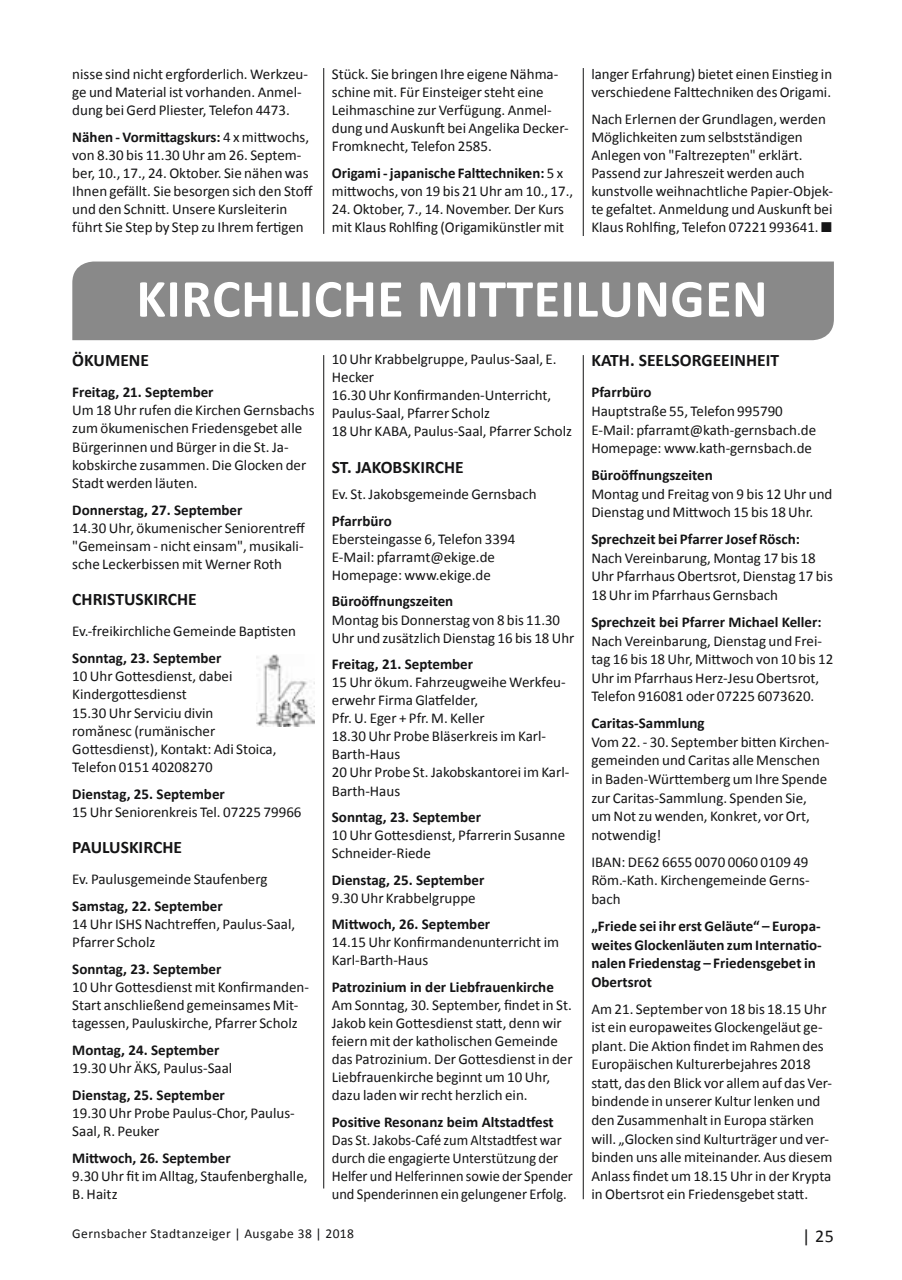
<style>
.page{position:relative;width:902px;height:1280px;background:#fff}
.page>*{position:absolute;margin:0;border:0;box-sizing:border-box;transform-origin:0 0}
.t1{font:700 54px "Calibri";letter-spacing:.01em;color:#fff}
.t2{font:18px "Calibri";color:#141415}
.t3{font:700 17.55px "Calibri";color:#141415}
.t4{font:15px/18px "Calibri";color:#141415}
.t5{font:700 15px/18.6px "Calibri";color:#141415}
.t6{font:15px/18px "Calibri";color:#141415;scale:.96 1}
.t7{font:13.5px "Calibri";letter-spacing:.025em;color:#141415}
.s1{font-weight:700}
</style>
<div class="page">
<hr style="left:583px;top:68px;width:1px;height:168px;background:#141415">
<hr style="left:323px;top:68px;width:1px;height:166px;background:#141415">
<hr style="left:583px;top:355px;width:1px;height:844px;background:#141415">
<hr style="left:323px;top:355px;width:1px;height:833px;background:#141415">
<div style="left:72px;top:261px;width:761px;height:79px;background:#898989"></div>
<img style="left:257px;top:655px;width:58px;height:71px">
<p class="t4" style="left:72px;top:65px;width:237px">nisse sind nicht ergforderlich. Werkzeu&shy;ge und Material ist vorhanden. Anmel&shy;dung bei Gerd Pliester, Telefon 4473.</p>
<p class="t4" style="left:72px;top:128px;width:242px"><span class="s1">Nähen - Vormittagskurs:</span> 4 x mittwochs, von 8.30 bis 11.30 Uhr am 26. Septem&shy;ber, 10., 17., 24. Oktober. Sie nähen was Ihnen gefällt. Sie besorgen sich den Stoff und den Schnitt. Unsere Kursleiterin führt Sie Step by Step zu Ihrem fertigen</p>
<p class="t4" style="left:332px;top:65px;width:238px">Stück. Sie bringen Ihre eigene Nähma&shy;schine mit. Für Einsteiger steht eine Leihmaschine zur Verfügung. Anmel&shy;dung und Auskunft bei Angelika Decker-Fromknecht, Telefon 2585.</p>
<p class="t4" style="left:332px;top:164px;width:243px"><span class="s1">Origami - japanische Falttechniken:</span> 5 x mittwochs, von 19 bis 21 Uhr am 10., 17.,</p>
<p class="t4" style="left:332px;top:200px;width:234px">24. Oktober, 7., 14. November. Der Kurs mit Klaus Rohlfing (Origamikünstler mit</p>
<p class="t4" style="left:591px;top:65px;width:242px">langer Erfahrung) bietet einen Einstieg in verschiedene Falttechniken des Origami.</p>
<p class="t4" style="left:591px;top:110px;width:243px">Nach Erlernen der Grundlagen, werden Möglichkeiten zum selbstständigen Anlegen von "Faltrezepten" erklärt.<br>Passend zur Jahreszeit werden auch kunstvolle weihnachtliche Papier-Objek&shy;te gefaltet. Anmeldung und Auskunft bei Klaus Rohlfing, Telefon 07221 993641. ■</p>
<h1 class="t1" style="left:136px;top:264px;width:632px">KIRCHLICHE MITTEILUNGEN</h1>
<p class="t3" style="left:72px;top:349px;width:78px">ÖKUMENE</p>
<p class="t5" style="left:72px;top:383px;width:143px">Freitag, 21. September</p>
<p class="t4" style="left:72px;top:401px;width:244px">Um 18 Uhr rufen die Kirchen Gernsbachs zum ökumenischen Friedensgebet alle Bürgerinnen und Bürger in die St. Ja&shy;kobskirche zusammen. Die Glocken der Stadt werden läuten.</p>
<p class="t5" style="left:72px;top:500px;width:172px">Donnerstag, 27. September</p>
<p class="t4" style="left:72px;top:519px;width:234px;text-align:justify">14.30 Uhr, ökumenischer Seniorentreff "Gemeinsam - nicht einsam", musikali&shy;sche Leckerbissen mit Werner Roth</p>
<p class="t3" style="left:72px;top:588px;width:126px">CHRISTUSKIRCHE</p>
<p class="t4" style="left:72px;top:622px;width:225px">Ev.-freikirchliche Gemeinde Baptisten</p>
<p class="t5" style="left:72px;top:649px;width:151px">Sonntag, 23. September</p>
<p class="t4" style="left:72px;top:667px;width:206px">10 Uhr Gottesdienst, dabei<br>Kindergottesdienst<br>15.30 Uhr Serviciu divin romănesc (rumänischer<br>Gottesdienst), Kontakt: Adi Stoica,<br>Telefon 0151 40208270</p>
<p class="t5" style="left:72px;top:784px;width:154px">Dienstag, 25. September</p>
<p class="t4" style="left:72px;top:803px;width:231px">15 Uhr Seniorenkreis Tel. 07225 79966</p>
<p class="t3" style="left:72px;top:836px;width:111px">PAULUSKIRCHE</p>
<p class="t4" style="left:72px;top:870px;width:197px">Ev. Paulusgemeinde Staufenberg</p>
<p class="t5" style="left:72px;top:896px;width:152px">Samstag, 22. September</p>
<p class="t4" style="left:72px;top:915px;width:224px">14 Uhr ISHS Nachtreffen, Paulus-Saal,<br>Pfarrer Scholz</p>
<p class="t5" style="left:72px;top:959px;width:151px">Sonntag, 23. September</p>
<p class="t4" style="left:72px;top:978px;width:238px">10 Uhr Gottesdienst mit Konfirmanden-<br>Start anschließend gemeinsames Mit&shy;tagessen, Pauluskirche, Pfarrer Scholz</p>
<p class="t5" style="left:72px;top:1041px;width:149px">Montag, 24. September</p>
<p class="t4" style="left:72px;top:1059px;width:161px">19.30 Uhr ÄKS, Paulus-Saal</p>
<p class="t5" style="left:72px;top:1085px;width:154px">Dienstag, 25. September</p>
<p class="t4" style="left:72px;top:1104px;width:224px">19.30 Uhr Probe Paulus-Chor, Paulus-<br>Saal, R. Peuker</p>
<p class="t5" style="left:72px;top:1148px;width:160px">Mittwoch, 26. September</p>
<p class="t4" style="left:72px;top:1167px;width:237px">9.30 Uhr fit im Alltag, Staufenberghalle,<br>B. Haitz</p>
<p class="t4" style="left:332px;top:350px;width:242px">10 Uhr Krabbelgruppe, Paulus-Saal, E.<br>Hecker<br>16.30 Uhr Konfirmanden-Unterricht,<br>Paulus-Saal, Pfarrer Scholz<br>18 Uhr KABA, Paulus-Saal, Pfarrer Scholz</p>
<p class="t3" style="left:332px;top:456px;width:133px">ST. JAKOBSKIRCHE</p>
<p class="t4" style="left:332px;top:485px;width:206px">Ev. St. Jakobsgemeinde Gernsbach</p>
<p class="t5" style="left:332px;top:511px;width:61px">Pfarrbüro</p>
<p class="t4" style="left:332px;top:530px;width:185px">Ebersteingasse 6, Telefon 3394<br>E-Mail: pfarramt@ekige.de<br>Homepage: www.ekige.de</p>
<p class="t5" style="left:332px;top:592px;width:123px">Büroöffnungszeiten</p>
<p class="t4" style="left:332px;top:611px;width:244px">Montag bis Donnerstag von 8 bis 11.30<br>Uhr und zusätzlich Dienstag 16 bis 18 Uhr</p>
<p class="t5" style="left:332px;top:655px;width:143px">Freitag, 21. September</p>
<p class="t4" style="left:332px;top:673px;width:239px">15 Uhr ökum. Fahrzeugweihe Werkfeu&shy;erwehr Firma Glatfelder,<br>Pfr. U. Eger + Pfr. M. Keller<br>18.30 Uhr Probe Bläserkreis im Karl-<br>Barth-Haus<br>20 Uhr Probe St. Jakobskantorei im Karl-<br>Barth-Haus</p>
<p class="t5" style="left:332px;top:808px;width:151px">Sonntag, 23. September</p>
<p class="t4" style="left:332px;top:826px;width:235px">10 Uhr Gottesdienst, Pfarrerin Susanne<br>Schneider-Riede</p>
<p class="t5" style="left:332px;top:870px;width:154px">Dienstag, 25. September</p>
<p class="t4" style="left:332px;top:889px;width:145px">9.30 Uhr Krabbelgruppe</p>
<p class="t5" style="left:332px;top:915px;width:160px">Mittwoch, 26. September</p>
<p class="t4" style="left:332px;top:933px;width:229px">14.15 Uhr Konfirmandenunterricht im<br>Karl-Barth-Haus</p>
<p class="t5" style="left:332px;top:978px;width:223px">Patrozinium in der Liebfrauenkirche</p>
<p class="t4" style="left:332px;top:996px;width:242px">Am Sonntag, 30. September, findet in St.<br>Jakob kein Gottesdienst statt, denn wir feiern mit der katholischen Gemeinde das Patrozinium. Der Gottesdienst in der Liebfrauenkirche beginnt um 10 Uhr, dazu laden wir recht herzlich ein.</p>
<p class="t5" style="left:332px;top:1112px;width:223px">Positive Resonanz beim Altstadtfest</p>
<p class="t6" style="left:332px;top:1131px;width:252px">Das St. Jakobs-Café zum Altstadtfest war durch die engagierte Unterstützung der Helfer und Helferinnen sowie der Spender und Spenderinnen ein gelungener Erfolg.</p>
<p class="t3" style="left:591px;top:349px;width:189px">KATH. SEELSORGEEINHEIT</p>
<p class="t5" style="left:591px;top:383px;width:61px">Pfarrbüro</p>
<p class="t4" style="left:591px;top:402px;width:226px;line-height:18.6px">Hauptstraße 55, Telefon 995790<br>E-Mail: pfarramt@kath-gernsbach.de<br>Homepage: www.kath-gernsbach.de</p>
<p class="t5" style="left:591px;top:466px;width:123px">Büroöffnungszeiten</p>
<p class="t4" style="left:591px;top:484px;width:242px;line-height:18.6px">Montag und Freitag von 9 bis 12 Uhr und<br>Dienstag und Mittwoch 15 bis 18 Uhr.</p>
<p class="t5" style="left:591px;top:530px;width:210px">Sprechzeit bei Pfarrer Josef Rösch:</p>
<p class="t4" style="left:591px;top:549px;width:243px;line-height:18.6px">Nach Vereinbarung, Montag 17 bis 18<br>Uhr Pfarrhaus Obertsrot, Dienstag 17 bis<br>18 Uhr im Pfarrhaus Gernsbach</p>
<p class="t5" style="left:591px;top:613px;width:232px">Sprechzeit bei Pfarrer Michael Keller:</p>
<p class="t4" style="left:591px;top:631px;width:243px;line-height:18.6px">Nach Vereinbarung, Dienstag und Frei&shy;tag 16 bis 18 Uhr, Mittwoch von 10 bis 12<br>Uhr im Pfarrhaus Herz-Jesu Obertsrot, Telefon 916081 oder 07225 6073620.</p>
<p class="t5" style="left:591px;top:714px;width:115px">Caritas-Sammlung</p>
<p class="t4" style="left:591px;top:733px;width:240px;line-height:18.6px">Vom 22. - 30. September bitten Kirchen&shy;gemeinden und Caritas alle Menschen in Baden-Württemberg um Ihre Spende zur Caritas-Sammlung. Spenden Sie, um Not zu wenden, Konkret, vor Ort, notwendig!</p>
<p class="t4" style="left:591px;top:852px;width:220px;line-height:18.6px;text-align:justify">IBAN: DE62 6655 0070 0060 0109 49<br>Röm.-Kath. Kirchengemeinde Gerns&shy;bach</p>
<p class="t5" style="left:591px;top:917px;width:232px">„Friede sei ihr erst Geläute“ – Europa&shy;weites Glockenläuten zum Internatio&shy;nalen Friedenstag – Friedensgebet in<br>Obertsrot</p>
<p class="t4" style="left:591px;top:999px;width:242px;line-height:18.6px">Am 21. September von 18 bis 18.15 Uhr ist ein europaweites Glockengeläut ge&shy;plant. Die Aktion findet im Rahmen des Europäischen Kulturerbejahres 2018 statt, das den Blick vor allem auf das Ver&shy;bindende in unserer Kultur lenken und den Zusammenhalt in Europa stärken will. „Glocken sind Kulturträger und ver&shy;binden uns alle miteinander. Aus diesem Anlass findet um 18.15 Uhr in der Krypta in Obertsrot ein Friedensgebet statt.</p>
<p class="t7" style="left:72px;top:1225px;width:283px">Gernsbacher Stadtanzeiger | Ausgabe 38 | 2018</p>
<p class="t2" style="left:802px;top:1224px;width:33px">| 25</p>
</div>
